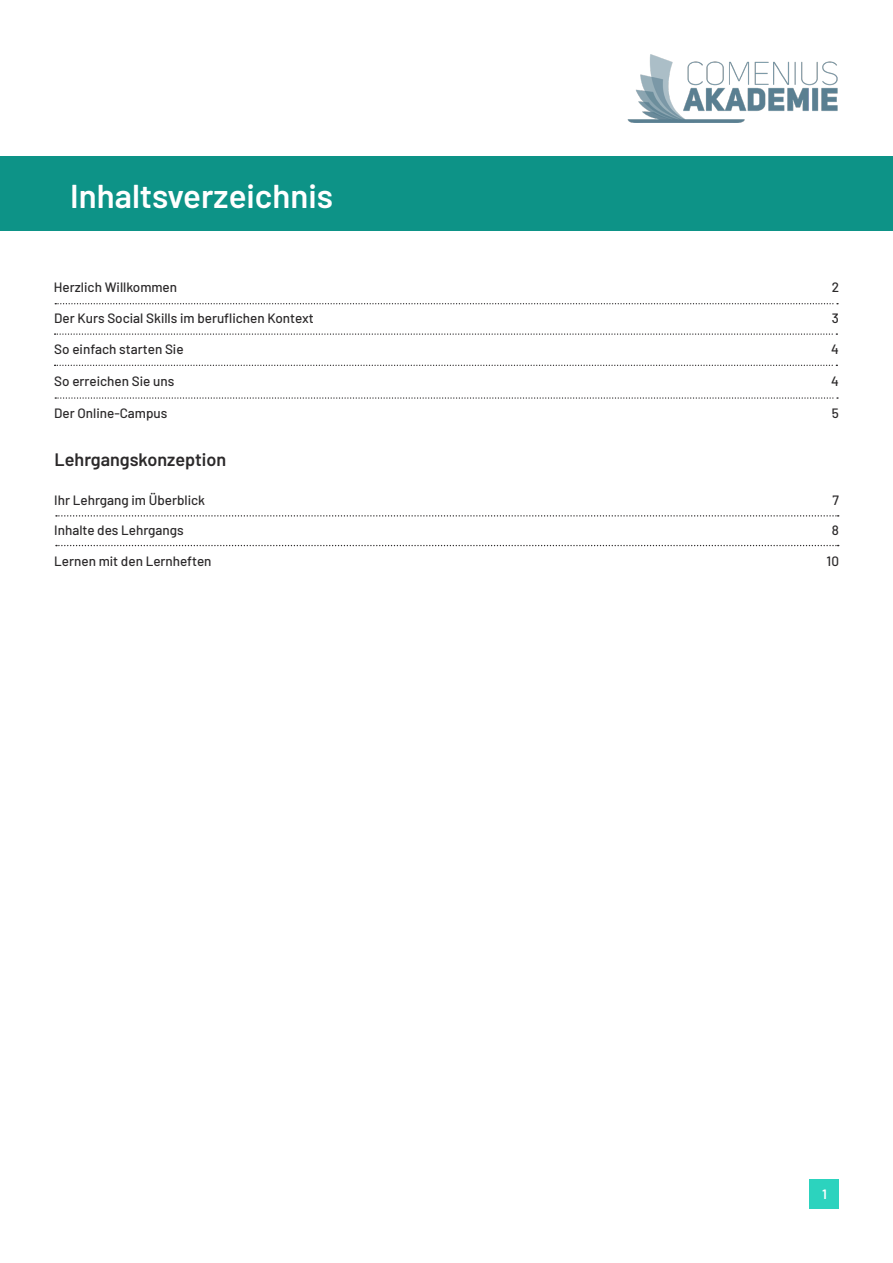
<style>
.page{position:relative;width:893px;height:1263px;background:#fff}
.page>*{position:absolute;margin:0;border:0;box-sizing:border-box;transform-origin:0 0}
.t1{font:600 33px "Barlow";color:#fff}
.t2{font:600 18px "Barlow";color:#2b292a}
.t3{font:500 13.5px "Barlow";color:#2b292a}
.t4{font:600 13.5px "Barlow";color:#fff}
</style>
<div class="page">
<div style="left:0;top:157px;width:893px;height:74px;background:#0d9387"></div>
<img style="left:627px;top:54px;width:211px;height:69px">
<div style="left:810px;top:1179px;width:29px;height:30px;background:#2cd3be"></div>
<svg style="left:56px;top:515px;width:783px;height:2px"></svg>
<svg style="left:56px;top:545px;width:783px;height:1px"></svg>
<svg style="left:55px;top:303px;width:783px;height:1px"></svg>
<svg style="left:55px;top:333px;width:782px;height:2px"></svg>
<svg style="left:55px;top:365px;width:782px;height:1px"></svg>
<svg style="left:55px;top:397px;width:783px;height:2px"></svg>
<h1 class="t1" style="left:70px;top:185px;width:264px">Inhaltsverzeichnis</h1>
<p class="t3" style="left:54px;top:277px;width:125px">Herzlich Willkommen</p>
<p class="t3" style="left:832px;top:280px;width:9px">2</p>
<p class="t3" style="left:54px;top:308px;width:261px">Der Kurs Social Skills im beruflichen Kontext</p>
<p class="t3" style="left:832px;top:310px;width:9px">3</p>
<p class="t3" style="left:54px;top:340px;width:131px">So einfach starten Sie</p>
<p class="t3" style="left:831px;top:342px;width:9px">4</p>
<p class="t3" style="left:54px;top:372px;width:122px">So erreichen Sie uns</p>
<p class="t3" style="left:831px;top:374px;width:9px">4</p>
<p class="t3" style="left:54px;top:403px;width:115px">Der Online-Campus</p>
<p class="t3" style="left:832px;top:406px;width:9px">5</p>
<h2 class="t2" style="left:55px;top:452px;width:173px">Lehrgangskonzeption</h2>
<p class="t3" style="left:54px;top:490px;width:152px">Ihr Lehrgang im Überblick</p>
<p class="t3" style="left:832px;top:492px;width:8px">7</p>
<p class="t3" style="left:54px;top:521px;width:131px">Inhalte des Lehrgangs</p>
<p class="t3" style="left:832px;top:523px;width:9px">8</p>
<p class="t3" style="left:54px;top:551px;width:159px">Lernen mit den Lernheften</p>
<p class="t3" style="left:827px;top:553px;width:14px">10</p>
<p class="t4" style="left:822px;top:1189px;width:6px">1</p>
</div>
